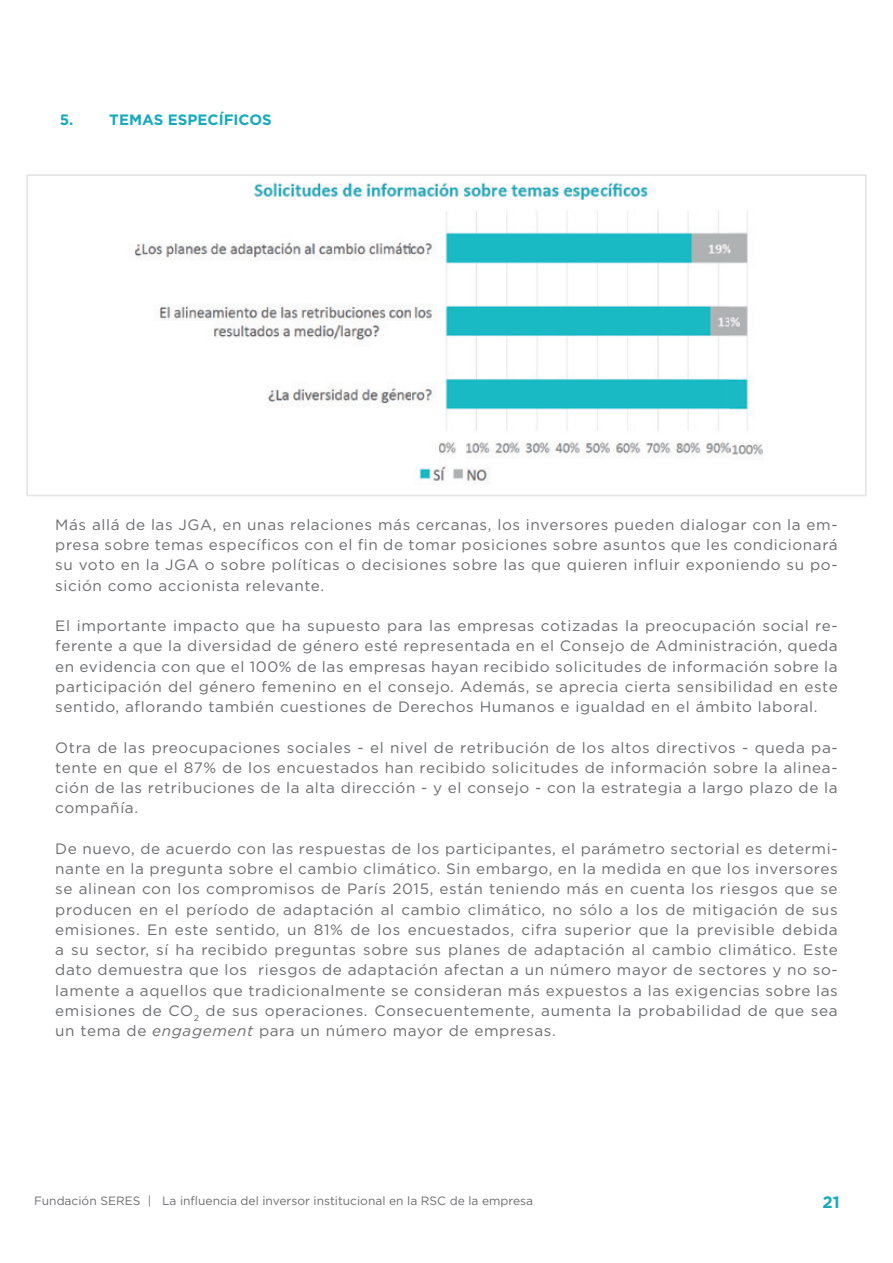
<style>
.page{position:relative;width:893px;height:1263px;background:#fff}
.page>*{position:absolute;margin:0;border:0;box-sizing:border-box;transform-origin:0 0}
.t1{font:700 16.5px "Gotham";color:#16aabb}
.t2{font:15px/20.2px "Gotham";letter-spacing:.04em;color:#6c6d70;text-align:justify}
.t3{font:700 15px "Gotham";color:#16aabb}
.t4{font:12px "Gotham";color:#6c6d70}
.s1{font-style:italic}
</style>
<div class="page">
<svg style="left:26px;top:174px;width:841px;height:322px"></svg>
<p class="t3" style="left:60px;top:109px;width:213px">5. TEMAS ESPECÍFICOS</p>
<p class="t2" style="left:55px;top:514px;width:784px">Más allá de las JGA, en unas relaciones más cercanas, los inversores pueden dialogar con la em&shy;presa sobre temas específicos con el fin de tomar posiciones sobre asuntos que les condicionará su voto en la JGA o sobre políticas o decisiones sobre las que quieren influir exponiendo su po&shy;sición como accionista relevante.</p>
<p class="t2" style="left:55px;top:615px;width:784px">El importante impacto que ha supuesto para las empresas cotizadas la preocupación social re&shy;ferente a que la diversidad de género esté representada en el Consejo de Administración, queda en evidencia con que el 100% de las empresas hayan recibido solicitudes de información sobre la participación del género femenino en el consejo. Además, se aprecia cierta sensibilidad en este sentido, aflorando también cuestiones de Derechos Humanos e igualdad en el ámbito laboral.</p>
<p class="t2" style="left:55px;top:737px;width:784px">Otra de las preocupaciones sociales - el nivel de retribución de los altos directivos - queda pa&shy;tente en que el 87% de los encuestados han recibido solicitudes de información sobre la alinea&shy;ción de las retribuciones de la alta dirección - y el consejo - con la estrategia a largo plazo de la compañía.</p>
<p class="t2" style="left:55px;top:838px;width:784px">De nuevo, de acuerdo con las respuestas de los participantes, el parámetro sectorial es determi&shy;nante en la pregunta sobre el cambio climático. Sin embargo, en la medida en que los inversores se alinean con los compromisos de París 2015, están teniendo más en cuenta los riesgos que se producen en el período de adaptación al cambio climático, no sólo a los de mitigación de sus emisiones. En este sentido, un 81% de los encuestados, cifra superior que la previsible debida a su sector, sí ha recibido preguntas sobre sus planes de adaptación al cambio climático. Este dato demuestra que los riesgos de adaptación afectan a un número mayor de sectores y no so&shy;lamente a aquellos que tradicionalmente se consideran más expuestos a las exigencias sobre las emisiones de CO<sub>2</sub> de sus operaciones. Consecuentemente, aumenta la probabilidad de que sea un tema de <span class="s1">engagement</span> para un número mayor de empresas.</p>
<p class="t4" style="left:34px;top:1192px;width:501px">Fundación SERES | La influencia del inversor institucional en la RSC de la empresa</p>
<p class="t1" style="left:823px;top:1191px;width:19px">21</p>
</div>
